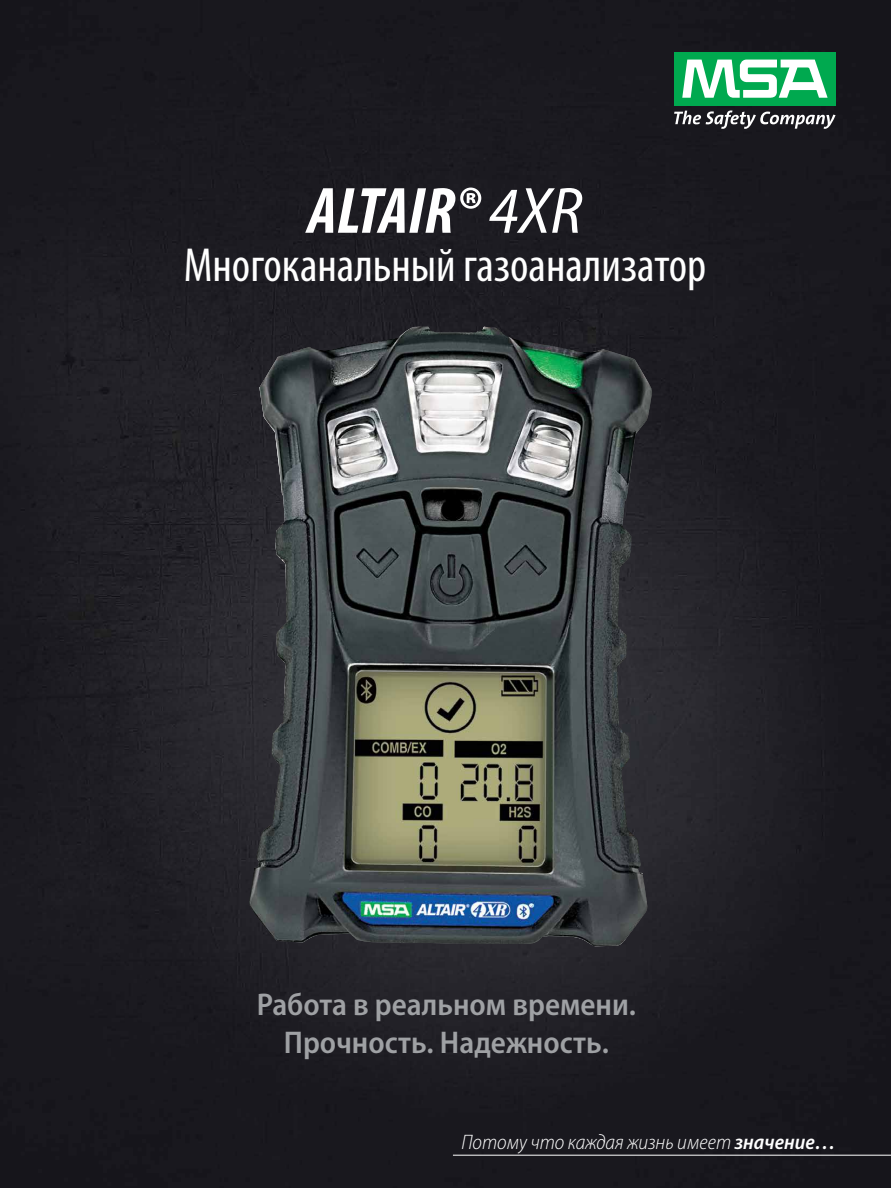
<style>
.page{position:relative;width:891px;height:1188px;background:#fff}
.page>*{position:absolute;margin:0;border:0;box-sizing:border-box;transform-origin:0 0}
.t1{font:italic 700 condensed 66px "Myriad Pro";color:#fff}
.t2{font:condensed 48px "Myriad Pro";color:#fff}
.t3{font:600 semi-condensed 31.5px/37.8px "Myriad Pro";color:#9fa1a4;text-align:center}
.t4{font:italic 300 semi-condensed 21px "Myriad Pro";color:#fff}
.s1{font-weight:400;font-stretch:semi-condensed}
.s2{font-weight:600}
</style>
<div class="page">
<img style="left:0;top:0;width:891px;height:1188px">
<img style="left:249px;top:327px;width:403px;height:619px">
<div style="left:674px;top:52px;width:162px;height:53px;background:#00a94f"></div>
<svg style="left:682px;top:60px;width:145px;height:38px"></svg>
<svg style="left:674px;top:110px;width:161px;height:19px"></svg>
<hr style="left:453px;top:1155px;width:438px;height:1px;background:#fff">
<h1 class="t1" style="left:307px;top:176px;width:276px">ALTAIR® <span class="s1">4XR</span></h1>
<h2 class="t2" style="left:184px;top:239px;width:524px">Многоканальный газоанализатор</h2>
<p class="t3" style="left:257px;top:986px;width:381px">Работа в реальном времени.<br>Прочность. Надежность.</p>
<p class="t4" style="left:461px;top:1131px;width:376px">Потому что каждая жизнь имеет <span class="s2">значение…</span></p>
</div>
